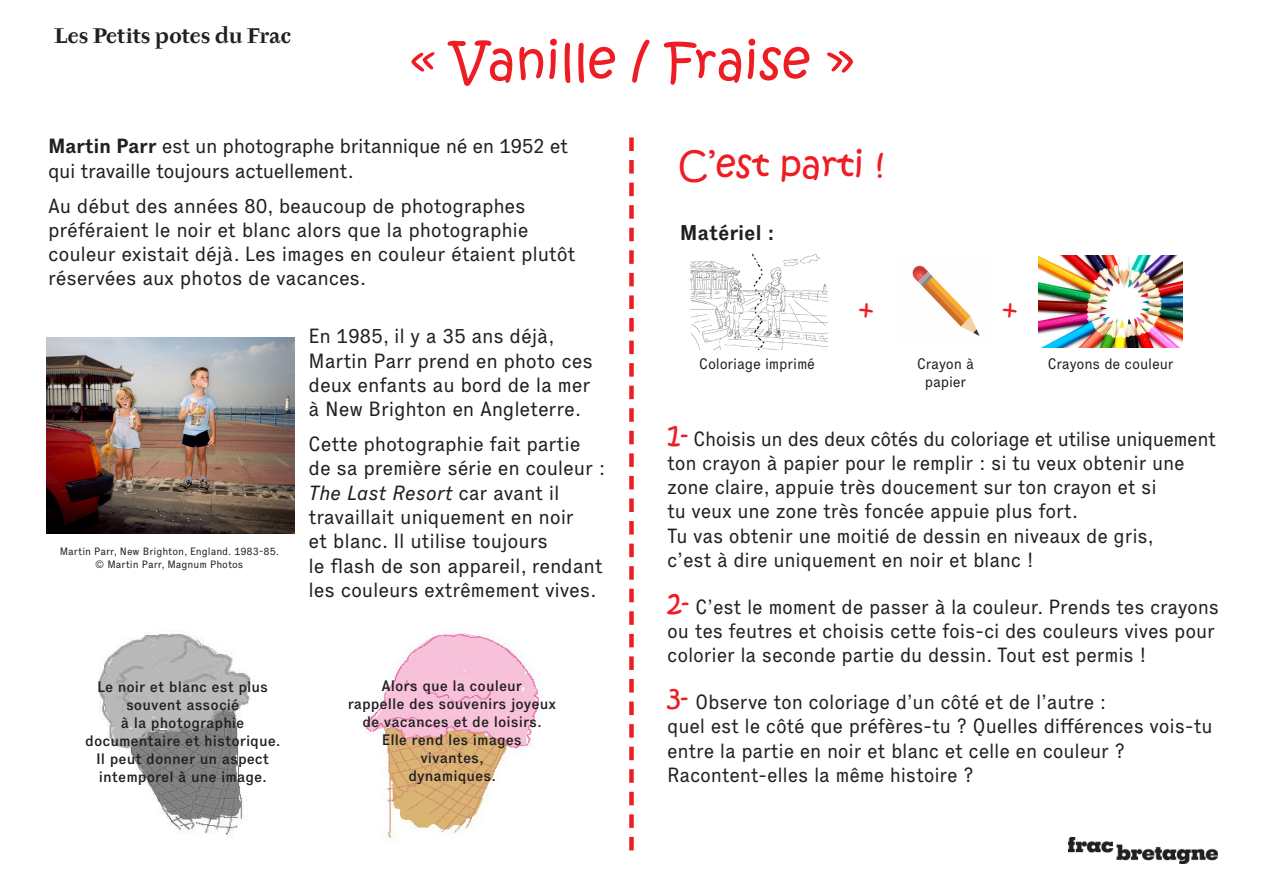
<style>
.page{position:relative;width:1263px;height:893px;background:#fff}
.page>*{position:absolute;margin:0;border:0;box-sizing:border-box;transform-origin:0 0}
.t1{font:51px "Kristen ITC";color:#ee1d23}
.t2{font:36px "Kristen ITC";color:#ee1d23}
.t3{font:30px "Kristen ITC";color:#ee1d23}
.t4{font:700 21px "Tyfa ITC Std";color:#231f20}
.t5{font:700 21px "Executive";letter-spacing:-.01em;color:#231f20}
.t6{font:20.25px/24.3px "Executive";letter-spacing:-.01em;color:#231f20}
.t7{font:500 15px/18px "Executive";color:#231f20;text-align:center}
.t8{font:15px/18px "Executive";letter-spacing:-.01em;color:#231f20;text-align:center}
.t9{font:10.5px/12.6px "Executive";color:#231f20;text-align:center}
.s1{font-weight:700}
.s2{font-style:italic}
.s3{font-family:"Kristen ITC";font-size:30px;color:#ee1d23}
.s4{font-family:"Kristen ITC";font-size:27px;color:#ee1d23}
</style>
<div class="page">
<img style="left:47px;top:337px;width:248px;height:196px">
<svg style="left:629px;top:137px;width:5px;height:713px"></svg>
<img style="left:691px;top:253px;width:137px;height:96px">
<img style="left:912px;top:265px;width:68px;height:71px">
<img style="left:1038px;top:255px;width:145px;height:92px">
<img style="left:99px;top:633px;width:154px;height:203px">
<img style="left:365px;top:633px;width:175px;height:206px">
<img style="left:1069px;top:837px;width:148px;height:27px">
<p class="t4" style="left:54px;top:24px;width:239px">Les Petits potes du Frac</p>
<p class="t1" style="left:409px;top:27px;width:447px">« Vanille / Fraise »</p>
<p class="t6" style="left:48px;top:134px;width:522px"><span class="s1">Martin Parr</span> est un photographe britannique né en 1952 et qui travaille toujours actuellement.</p>
<p class="t6" style="left:48px;top:193px;width:529px">Au début des années 80, beaucoup de photographes préféraient le noir et blanc alors que la photographie couleur existait déjà. Les images en couleur étaient plutôt réservées aux photos de vacances.</p>
<p class="t9" style="left:60px;top:545px;width:221px">Martin Parr, New Brighton, England. 1983-85. © Martin Parr, Magnum Photos</p>
<p class="t6" style="left:309px;top:324px;width:286px">En 1985, il y a 35 ans déjà,<br>Martin Parr prend en photo ces deux enfants au bord de la mer à New Brighton en Angleterre.</p>
<p class="t6" style="left:309px;top:432px;width:298px">Cette photographie fait partie de sa première série en couleur :<br><span class="s2">The Last Resort</span> car avant il travaillait uniquement en noir<br>et blanc. Il utilise toujours<br>le flash de son appareil, rendant les couleurs extrêmement vives.</p>
<p class="t7" style="left:85px;top:678px;width:197px">Le noir et blanc est plus souvent associé<br>à la photographie documentaire et historique.<br>Il peut donner un aspect intemporel à une image.</p>
<p class="t7" style="left:348px;top:677px;width:210px">Alors que la couleur<br>rappelle des souvenirs joyeux de vacances et de loisirs.<br>Elle rend les images<br>vivantes,<br>dynamiques.</p>
<p class="t2" style="left:678px;top:141px;width:207px">C’est parti !</p>
<p class="t5" style="left:680px;top:219px;width:96px">Matériel :</p>
<p class="t3" style="left:858px;top:289px;width:18px">+</p>
<p class="t3" style="left:1001px;top:289px;width:18px">+</p>
<p class="t8" style="left:699px;top:355px;width:118px">Coloriage imprimé</p>
<p class="t8" style="left:917px;top:355px;width:59px">Crayon à papier</p>
<p class="t8" style="left:1048px;top:355px;width:127px">Crayons de couleur</p>
<p class="t6" style="left:667px;top:426px;width:550px"><span class="s3">1</span><span class="s4">-</span> Choisis un des deux côtés du coloriage et utilise uniquement ton crayon à papier pour le remplir : si tu veux obtenir une zone claire, appuie très doucement sur ton crayon et si<br>tu veux une zone très foncée appuie plus fort.<br>Tu vas obtenir une moitié de dessin en niveaux de gris,<br>c’est à dire uniquement en noir et blanc !</p>
<p class="t6" style="left:667px;top:594px;width:553px"><span class="s3">2</span><span class="s4">-</span> C’est le moment de passer à la couleur. Prends tes crayons ou tes feutres et choisis cette fois-ci des couleurs vives pour colorier la seconde partie du dessin. Tout est permis !</p>
<p class="t6" style="left:667px;top:690px;width:547px"><span class="s3">3</span><span class="s4">-</span> Observe ton coloriage d’un côté et de l’autre :<br>quel est le côté que préfères-tu ? Quelles différences vois-tu entre la partie en noir et blanc et celle en couleur ?<br>Racontent-elles la même histoire ?</p>
</div>
